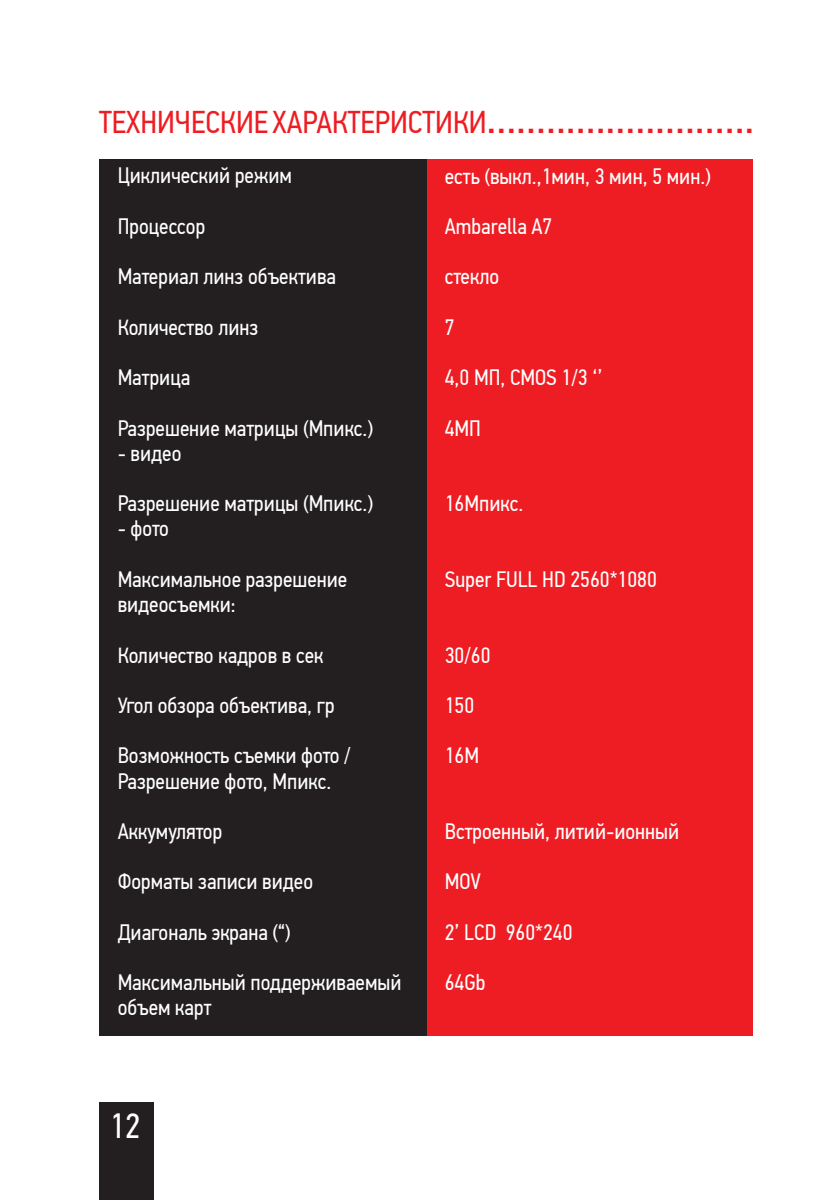
<style>
.page{position:relative;width:824px;height:1201px;background:#fff}
.page>*{position:absolute;margin:0;border:0;box-sizing:border-box;transform-origin:0 0}
.t1{font:45.5px "PF Din Text Cond Pro";color:#ee1d23}
.t2{font:35px "PF Din Text Cond Pro";color:#fff}
.t3{font:22.4px/25.2px "PF Din Text Cond Pro";color:#fff}
.s1{font-size:31.5px}
</style>
<div class="page">
<div style="left:323px;top:159px;width:429px;height:876px;background:#ee1d23"></div>
<div style="left:99px;top:1101px;width:55px;height:98px;background:#231f20"></div>
<div style="left:99px;top:159px;width:328px;height:876px;background:#231f20"></div>
<h1 class="t1" style="left:99px;top:91px;width:656px"><span class="s1">Технические характеристики</span>...........................</h1>
<p class="t3" style="left:118px;top:163px;width:176px">Циклический режим</p>
<p class="t3" style="left:118px;top:214px;width:89px">Процессор</p>
<p class="t3" style="left:118px;top:264px;width:220px">Материал линз объектива</p>
<p class="t3" style="left:118px;top:314px;width:142px">Количество линз</p>
<p class="t3" style="left:118px;top:365px;width:74px">Матрица</p>
<p class="t3" style="left:118px;top:415px;width:257px">Разрешение матрицы (Мпикс.)</p>
<p class="t3" style="left:118px;top:440px;width:65px">- видео</p>
<p class="t3" style="left:118px;top:491px;width:257px">Разрешение матрицы (Мпикс.)</p>
<p class="t3" style="left:118px;top:516px;width:53px">- фото</p>
<p class="t3" style="left:118px;top:566px;width:231px">Максимальное разрешение видеосъемки:</p>
<p class="t3" style="left:118px;top:642px;width:207px">Количество кадров в сек</p>
<p class="t3" style="left:118px;top:692px;width:219px">Угол обзора объектива, гр</p>
<p class="t3" style="left:118px;top:743px;width:234px">Возможность съемки фото /<br>Разрешение фото, Мпикс.</p>
<p class="t3" style="left:118px;top:818px;width:106px">Аккумулятор</p>
<p class="t3" style="left:118px;top:869px;width:197px">Форматы записи видео</p>
<p class="t3" style="left:118px;top:919px;width:174px">Диагональ экрана (“)</p>
<p class="t3" style="left:118px;top:970px;width:285px">Максимальный поддерживаемый объем карт</p>
<p class="t3" style="left:445px;top:163px;width:267px">есть (выкл.,1мин, 3 мин, 5 мин.)</p>
<p class="t3" style="left:445px;top:214px;width:109px">Ambarella A7</p>
<p class="t3" style="left:445px;top:264px;width:56px">стекло</p>
<p class="t3" style="left:445px;top:314px;width:11px">7</p>
<p class="t3" style="left:445px;top:365px;width:159px">4,0 МП, CMOS 1/3 ‘’</p>
<p class="t3" style="left:445px;top:415px;width:35px">4МП</p>
<p class="t3" style="left:445px;top:491px;width:80px">16Мпикс.</p>
<p class="t3" style="left:445px;top:566px;width:214px">Super FULL HD 2560*1080</p>
<p class="t3" style="left:445px;top:642px;width:47px">30/60</p>
<p class="t3" style="left:445px;top:692px;width:31px">150</p>
<p class="t3" style="left:445px;top:743px;width:36px">16M</p>
<p class="t3" style="left:445px;top:818px;width:236px">Встроенный, литий-ионный</p>
<p class="t3" style="left:445px;top:869px;width:38px">MOV</p>
<p class="t3" style="left:445px;top:919px;width:129px">2’ LCD 960*240</p>
<p class="t3" style="left:445px;top:970px;width:42px">64Gb</p>
<h2 class="t2" style="left:110px;top:1105px;width:32px">12</h2>
</div>
